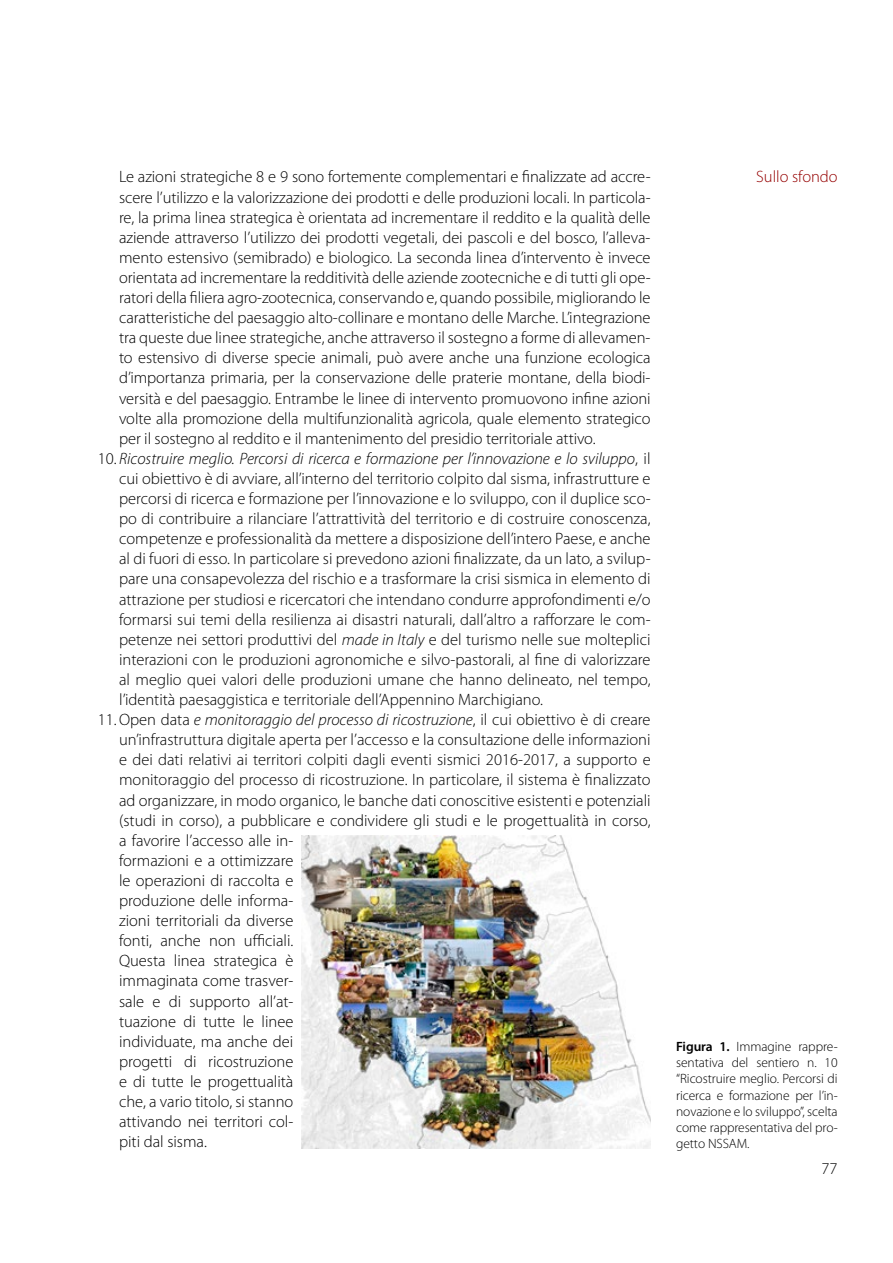
<style>
.page{position:relative;width:893px;height:1263px;background:#fff}
.page>*{position:absolute;margin:0;border:0;box-sizing:border-box;transform-origin:0 0}
.t1{font:300 16.5px/20.1px "Myriad Pro";color:#000;text-align:justify}
.t2{font:italic 300 16.5px "Myriad Pro";color:#000}
.t3{font:300 16.5px "Myriad Pro";color:#950000}
.t4{font:300 13.5px/16.2px "Myriad Pro";letter-spacing:-.005em;color:#000;text-align:justify}
.s1{font-style:normal}
.s2{font-style:italic}
.s3{font-weight:600}
</style>
<div class="page">
<img style="left:302px;top:836px;width:349px;height:312px">
<p class="t1" style="left:119px;top:167px;width:533px">Le azioni strategiche 8 e 9 sono fortemente complementari e finalizzate ad accre-</p>
<p class="t3" style="left:756px;top:168px;width:83px">Sullo sfondo</p>
<p class="t1" style="left:119px;top:187px;width:533px">scere l’utilizzo e la valorizzazione dei prodotti e delle produzioni locali. In particola&shy;re, la prima linea strategica è orientata ad incrementare il reddito e la qualità delle aziende attraverso l’utilizzo dei prodotti vegetali, dei pascoli e del bosco, l’alleva&shy;mento estensivo (semibrado) e biologico. La seconda linea d’intervento è invece orientata ad incrementare la redditività delle aziende zootecniche e di tutti gli ope&shy;ratori della filiera agro-zootecnica, conservando e, quando possibile, migliorando le caratteristiche del paesaggio alto-collinare e montano delle Marche. L’integrazione tra queste due linee strategiche, anche attraverso il sostegno a forme di allevamen&shy;to estensivo di diverse specie animali, può avere anche una funzione ecologica d’importanza primaria, per la conservazione delle praterie montane, della biodi&shy;versità e del paesaggio. Entrambe le linee di intervento promuovono infine azioni volte alla promozione della multifunzionalità agricola, quale elemento strategico per il sostegno al reddito e il mantenimento del presidio territoriale attivo.</p>
<p class="t2" style="left:98px;top:450px;width:554px"><span class="s1">10.</span> Ricostruire meglio. Percorsi di ricerca e formazione per l’innovazione e lo sviluppo<span class="s1">, il</span></p>
<p class="t1" style="left:119px;top:469px;width:533px">cui obiettivo è di avviare, all’interno del territorio colpito dal sisma, infrastrutture e</p>
<p class="t1" style="left:119px;top:489px;width:533px">percorsi di ricerca e formazione per l’innovazione e lo sviluppo, con il duplice sco-</p>
<p class="t1" style="left:119px;top:509px;width:533px">po di contribuire a rilanciare l’attrattività del territorio e di costruire conoscenza,</p>
<p class="t1" style="left:119px;top:529px;width:533px">competenze e professionalità da mettere a disposizione dell’intero Paese, e anche</p>
<p class="t1" style="left:119px;top:549px;width:533px">al di fuori di esso. In particolare si prevedono azioni finalizzate, da un lato, a svilup-</p>
<p class="t1" style="left:119px;top:569px;width:533px">pare una consapevolezza del rischio e a trasformare la crisi sismica in elemento di</p>
<p class="t1" style="left:119px;top:589px;width:533px">attrazione per studiosi e ricercatori che intendano condurre approfondimenti e/o</p>
<p class="t1" style="left:119px;top:609px;width:533px">formarsi sui temi della resilienza ai disastri naturali, dall’altro a rafforzare le com-</p>
<p class="t1" style="left:119px;top:629px;width:533px">petenze nei settori produttivi del <span class="s2">made in Italy</span> e del turismo nelle sue molteplici</p>
<p class="t1" style="left:119px;top:650px;width:533px">interazioni con le produzioni agronomiche e silvo-pastorali, al fine di valorizzare</p>
<p class="t1" style="left:119px;top:670px;width:533px">al meglio quei valori delle produzioni umane che hanno delineato, nel tempo,</p>
<p class="t1" style="left:119px;top:690px;width:426px">l’identità paesaggistica e territoriale dell’Appennino Marchigiano.</p>
<p class="t2" style="left:98px;top:711px;width:554px"><span class="s1">11.Open data</span> e monitoraggio del processo di ricostruzione<span class="s1">, il cui obiettivo è di creare</span></p>
<p class="t1" style="left:119px;top:730px;width:533px">un’infrastruttura digitale aperta per l’accesso e la consultazione delle informazioni</p>
<p class="t1" style="left:119px;top:750px;width:533px">e dei dati relativi ai territori colpiti dagli eventi sismici 2016-2017, a supporto e</p>
<p class="t1" style="left:119px;top:770px;width:533px">monitoraggio del processo di ricostruzione. In particolare, il sistema è finalizzato</p>
<p class="t1" style="left:119px;top:790px;width:533px">ad organizzare, in modo organico, le banche dati conoscitive esistenti e potenziali</p>
<p class="t1" style="left:119px;top:810px;width:533px">(studi in corso), a pubblicare e condividere gli studi e le progettualità in corso,</p>
<p class="t1" style="left:119px;top:830px;width:176px">a favorire l’accesso alle in-</p>
<p class="t1" style="left:119px;top:850px;width:176px">formazioni e a ottimizzare</p>
<p class="t1" style="left:119px;top:871px;width:176px">le operazioni di raccolta e</p>
<p class="t1" style="left:119px;top:891px;width:176px">produzione delle informa-</p>
<p class="t1" style="left:119px;top:911px;width:176px">zioni territoriali da diverse</p>
<p class="t1" style="left:119px;top:931px;width:176px">fonti, anche non ufficiali.</p>
<p class="t1" style="left:119px;top:951px;width:176px">Questa linea strategica è</p>
<p class="t1" style="left:119px;top:971px;width:176px">immaginata come trasver-</p>
<p class="t1" style="left:119px;top:991px;width:176px">sale e di supporto all’at-</p>
<p class="t1" style="left:119px;top:1011px;width:176px">tuazione di tutte le linee</p>
<p class="t1" style="left:119px;top:1031px;width:176px">individuate, ma anche dei</p>
<p class="t1" style="left:119px;top:1051px;width:176px">progetti di ricostruzione</p>
<p class="t1" style="left:119px;top:1072px;width:176px">e di tutte le progettualità</p>
<p class="t1" style="left:119px;top:1092px;width:176px">che, a vario titolo, si stanno</p>
<p class="t1" style="left:119px;top:1112px;width:176px">attivando nei territori col-</p>
<p class="t1" style="left:119px;top:1132px;width:89px">piti dal sisma.</p>
<p class="t4" style="left:676px;top:1038px;width:163px"><span class="s3">Figura 1.</span> Immagine rappre&shy;sentativa del sentiero n. 10 “Ricostruire meglio. Percorsi di ricerca e formazione per l’in&shy;novazione e lo sviluppo”, scelta come rappresentativa del pro&shy;getto NSSAM.</p>
<p class="t1" style="left:822px;top:1158px;width:18px">77</p>
</div>
